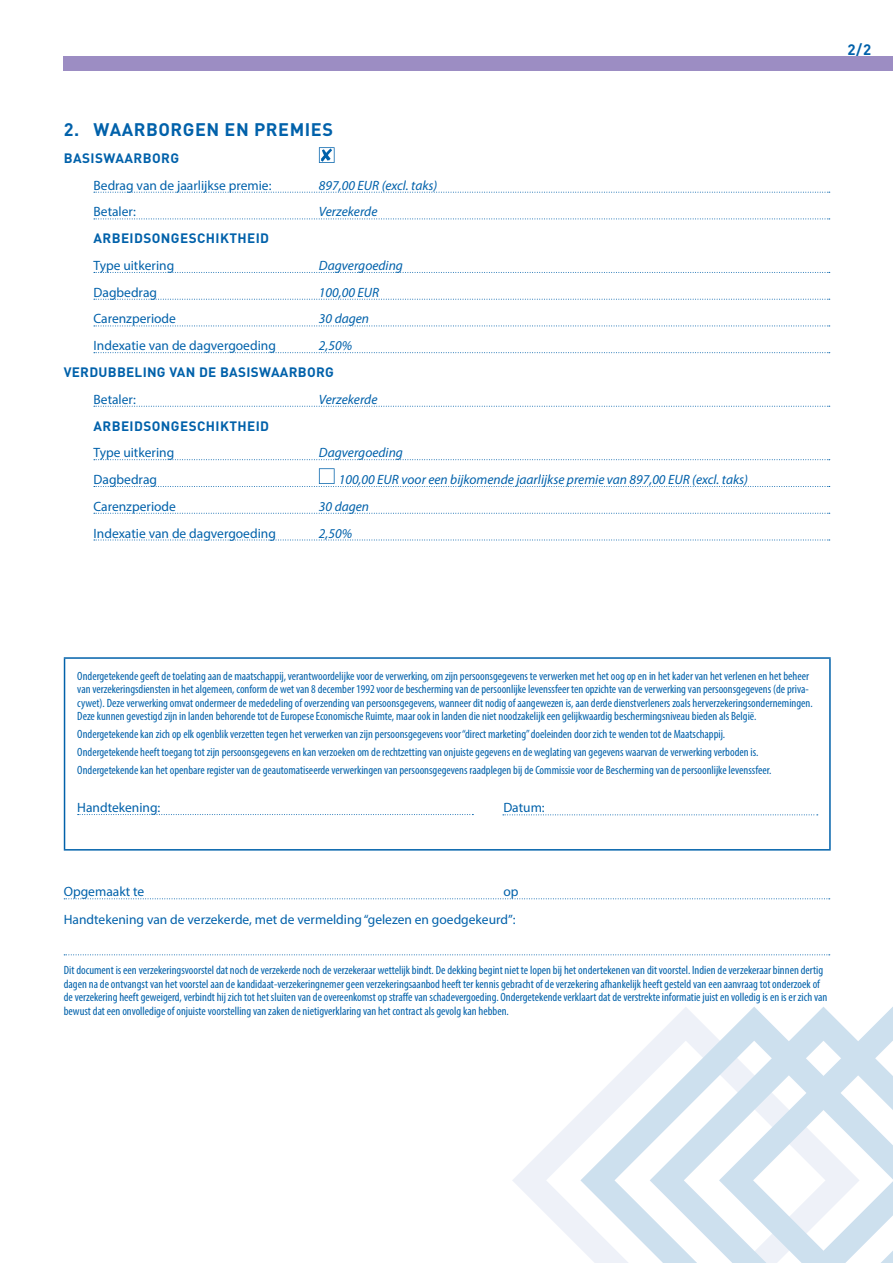
<style>
.page{position:relative;width:893px;height:1263px;background:#fff}
.page>*{position:absolute;margin:0;border:0;box-sizing:border-box;transform-origin:0 0}
.t1{font:700 18px "DIN";letter-spacing:.03em;color:#0161aa}
.t2{font:700 15px "DIN";color:#0161aa}
.t3{font:13.5px/28px "Myriad Pro";color:#0161aa;text-align:right}
.t4{font:italic 13.5px "Myriad Pro";color:#0161aa}
.t5{font:700 13.5px "DIN";letter-spacing:.03em;color:#0161aa}
.t6{font:condensed 12px/13.5px "Myriad Pro";color:#0161aa}
</style>
<div class="page">
<div style="left:64px;top:56px;width:829px;height:15px;background:#9c8dc3"></div>
<svg style="left:94px;top:192px;width:736px;height:1px"></svg>
<svg style="left:94px;top:219px;width:736px;height:1px"></svg>
<svg style="left:94px;top:272px;width:736px;height:1px"></svg>
<svg style="left:94px;top:299px;width:736px;height:1px"></svg>
<svg style="left:94px;top:326px;width:736px;height:1px"></svg>
<svg style="left:94px;top:352px;width:736px;height:1px"></svg>
<svg style="left:94px;top:406px;width:736px;height:1px"></svg>
<svg style="left:94px;top:459px;width:736px;height:1px"></svg>
<svg style="left:94px;top:513px;width:736px;height:1px"></svg>
<svg style="left:94px;top:540px;width:736px;height:1px"></svg>
<svg style="left:64px;top:898px;width:766px;height:1px"></svg>
<svg style="left:64px;top:954px;width:766px;height:1px"></svg>
<svg style="left:319px;top:147px;width:16px;height:16px"></svg>
<svg style="left:94px;top:468px;width:736px;height:19px"></svg>
<hr style="left:64px;top:657px;width:767px;height:2px;background:#0161aa">
<hr style="left:64px;top:659px;width:1px;height:190px;background:#0161aa">
<hr style="left:829px;top:659px;width:2px;height:190px;background:#0161aa">
<hr style="left:64px;top:849px;width:767px;height:1px;background:#0161aa">
<svg style="left:503px;top:814px;width:315px;height:1px"></svg>
<svg style="left:78px;top:814px;width:395px;height:1px"></svg>
<svg style="left:512px;top:1113px;width:68px;height:135px"></svg>
<svg style="left:580px;top:1043px;width:70px;height:220px"></svg>
<svg style="left:650px;top:1007px;width:243px;height:256px"></svg>
<h1 class="t1" style="left:64px;top:118px;width:271px">2. WAARBORGEN EN PREMIES</h1>
<p class="t5" style="left:64px;top:149px;width:117px">BASISWAARBORG</p>
<p class="t3" style="left:94px;top:171px;width:179px">Bedrag van de jaarlijkse premie:</p>
<p class="t4" style="left:319px;top:177px;width:120px">897,00 EUR (excl. taks)</p>
<p class="t3" style="left:94px;top:198px;width:44px">Betaler:</p>
<p class="t4" style="left:319px;top:204px;width:60px">Verzekerde</p>
<p class="t5" style="left:94px;top:229px;width:177px">ARBEIDSONGESCHIKTHEID</p>
<p class="t3" style="left:94px;top:251px;width:82px">Type uitkering</p>
<p class="t4" style="left:319px;top:257px;width:86px">Dagvergoeding</p>
<p class="t3" style="left:94px;top:278px;width:65px">Dagbedrag</p>
<p class="t4" style="left:319px;top:284px;width:62px">100,00 EUR</p>
<p class="t3" style="left:94px;top:305px;width:84px">Carenzperiode</p>
<p class="t4" style="left:319px;top:311px;width:52px">30 dagen</p>
<p class="t3" style="left:94px;top:331px;width:184px">Indexatie van de dagvergoeding</p>
<p class="t4" style="left:319px;top:337px;width:35px">2,50%</p>
<p class="t5" style="left:64px;top:363px;width:272px">VERDUBBELING VAN DE BASISWAARBORG</p>
<p class="t3" style="left:94px;top:385px;width:44px">Betaler:</p>
<p class="t4" style="left:319px;top:391px;width:60px">Verzekerde</p>
<p class="t5" style="left:94px;top:417px;width:177px">ARBEIDSONGESCHIKTHEID</p>
<p class="t3" style="left:94px;top:438px;width:82px">Type uitkering</p>
<p class="t4" style="left:319px;top:444px;width:86px">Dagvergoeding</p>
<p class="t3" style="left:94px;top:465px;width:65px">Dagbedrag</p>
<p class="t4" style="left:339px;top:471px;width:411px">100,00 EUR voor een bijkomende jaarlijkse premie van 897,00 EUR (excl. taks)</p>
<p class="t3" style="left:94px;top:492px;width:84px">Carenzperiode</p>
<p class="t4" style="left:319px;top:498px;width:52px">30 dagen</p>
<p class="t3" style="left:94px;top:519px;width:184px">Indexatie van de dagvergoeding</p>
<p class="t4" style="left:319px;top:525px;width:35px">2,50%</p>
<p class="t2" style="left:847px;top:40px;width:25px">2/2</p>
<p class="t6" style="left:77px;top:669px;width:737px">Ondergetekende geeft de toelating aan de maatschappij, verantwoordelijke voor de verwerking, om zijn persoonsgegevens te verwerken met het oog op en in het kader van het verlenen en het beheer van verzekeringsdiensten in het algemeen, conform de wet van 8 december 1992 voor de bescherming van de persoonlijke levenssfeer ten opzichte van de verwerking van persoonsgegevens (de priva&shy;cywet). Deze verwerking omvat ondermeer de mededeling of overzending van persoonsgegevens, wanneer dit nodig of aangewezen is, aan derde dienstverleners zoals herverzekeringsondernemingen.<br>Deze kunnen gevestigd zijn in landen behorende tot de Europese Economische Ruimte, maar ook in landen die niet noodzakelijk een gelijkwaardig beschermingsniveau bieden als België.</p>
<p class="t6" style="left:77px;top:725px;width:696px;line-height:17.7px">Ondergetekende kan zich op elk ogenblik verzetten tegen het verwerken van zijn persoonsgegevens voor “direct marketing” doeleinden door zich te wenden tot de Maatschappij.<br>Ondergetekende heeft toegang tot zijn persoonsgegevens en kan verzoeken om de rechtzetting van onjuiste gegevens en de weglating van gegevens waarvan de verwerking verboden is.<br>Ondergetekende kan het openbare register van de geautomatiseerde verwerkingen van persoonsgegevens raadplegen bij de Commissie voor de Bescherming van de persoonlijke levenssfeer.</p>
<p class="t3" style="left:77px;top:793px;width:85px">Handtekening:</p>
<p class="t3" style="left:503px;top:793px;width:43px">Datum:</p>
<p class="t3" style="left:64px;top:877px;width:82px">Opgemaakt te</p>
<p class="t3" style="left:64px;top:877px;width:456px">op<br>Handtekening van de verzekerde, met de vermelding “gelezen en goedgekeurd”:</p>
<p class="t6" style="left:64px;top:963px;width:765px">Dit document is een verzekeringsvoorstel dat noch de verzekerde noch de verzekeraar wettelijk bindt. De dekking begint niet te lopen bij het ondertekenen van dit voorstel. Indien de verzekeraar binnen dertig dagen na de ontvangst van het voorstel aan de kandidaat-verzekeringnemer geen verzekeringsaanbod heeft ter kennis gebracht of de verzekering afhankelijk heeft gesteld van een aanvraag tot onderzoek of de verzekering heeft geweigerd, verbindt hij zich tot het sluiten van de overeenkomst op straffe van schadevergoeding. Ondergetekende verklaart dat de verstrekte informatie juist en volledig is en is er zich van bewust dat een onvolledige of onjuiste voorstelling van zaken de nietigverklaring van het contract als gevolg kan hebben.</p>
</div>
